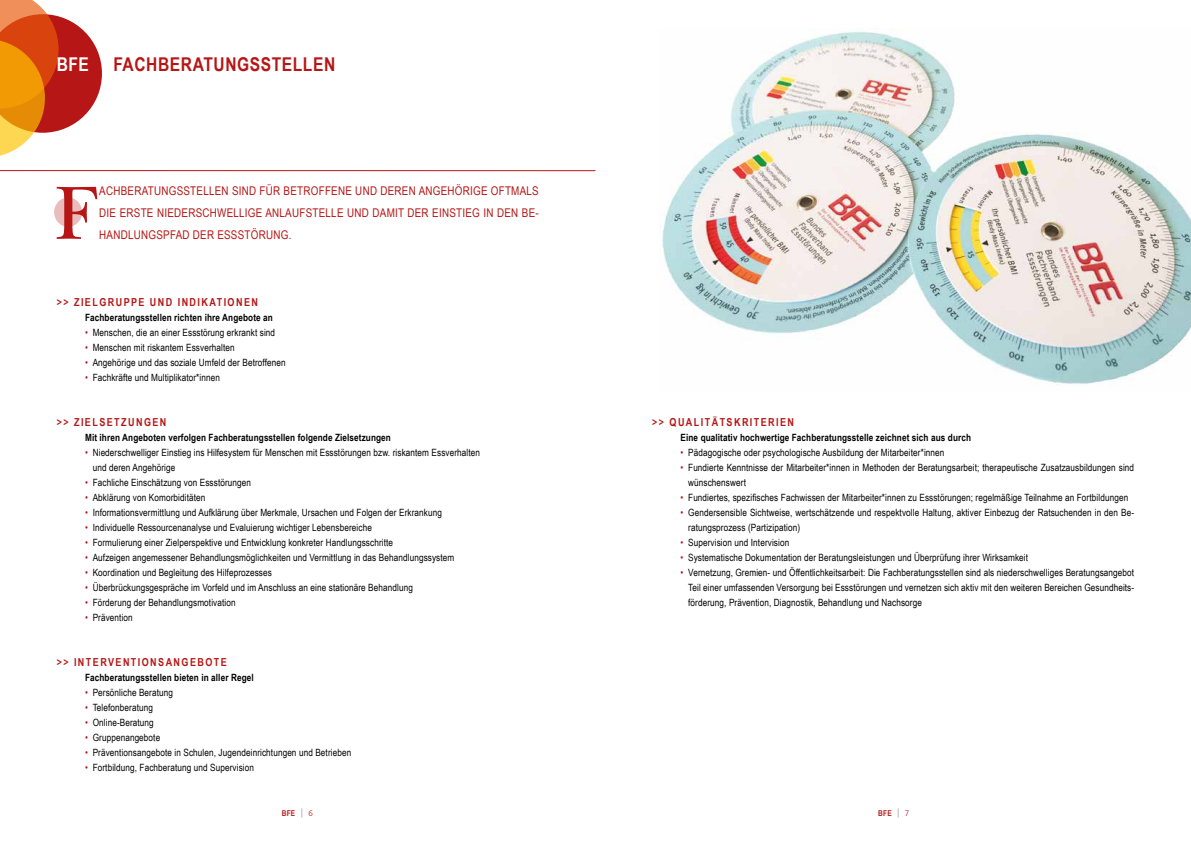
<style>
.page{position:relative;width:1191px;height:842px;background:#fff}
.page>*{position:absolute;margin:0;border:0;box-sizing:border-box;transform-origin:0 0}
.t1{font:78.7px "New Baskerville LT";color:#b61615}
.t2{font:700 19px "Arial Narrow";letter-spacing:.03em;color:#b61615}
.t3{font:700 19px "Arial Narrow";color:#fff}
.t4{font:12px/22px "Arial Narrow";letter-spacing:.02em;color:#b61615;text-align:justify}
.t5{font:700 11px "Arial Narrow";letter-spacing:.13em;color:#b61615}
.t6{font:10px/15px "Arial Narrow";letter-spacing:.01em;color:#000}
.t7{font:700 10px "Arial Narrow";letter-spacing:.01em;color:#000}
.t8{font:700 8px "Arial Narrow";letter-spacing:.03em;color:#b61615}
.s1{color:#b61615}
.s2{font-family:"Agfa Rotis Sans Serif";font-weight:400;font-size:9px;color:#706f6f}
.s3{font-family:"Frutiger LT Std";font-weight:300}
</style>
<div class="page">
<svg style="left:0;top:0;width:102px;height:156px"></svg>
<hr style="left:0;top:170px;width:595px;height:1px;background:#b61615">
<div style="left:54px;top:197px;width:28px;height:30px;background:#eabcbc;border-radius:50%"></div>
<img style="left:662px;top:31px;width:529px;height:353px">
<h2 class="t3" style="left:57px;top:49px;width:34px">BFE</h2>
<h2 class="t2" style="left:113px;top:49px;width:223px">FACHBERATUNGSSTELLEN</h2>
<h1 class="t1" style="left:55px;top:167px;width:44px">F</h1>
<p class="t4" style="left:99px;top:179px;width:441px">ACHBERATUNGSSTELLEN SIND FÜR BETROFFENE UND DEREN ANGEHÖRIGE OFTMALS DIE ERSTE NIEDERSCHWELLIGE ANLAUFSTELLE UND DAMIT DER EINSTIEG IN DEN BE-HANDLUNGSPFAD DER ESSSTÖRUNG.</p>
<p class="t5" style="left:57px;top:294px;width:203px">&gt;&gt; ZIELGRUPPE UND INDIKATIONEN</p>
<p class="t7" style="left:85px;top:310px;width:189px">Fachberatungsstellen richten ihre Angebote an</p>
<p class="t6" style="left:85px;top:325px;width:192px"><span class="s1">•</span> Menschen, die an einer Essstörung erkrankt sind</p>
<p class="t6" style="left:85px;top:340px;width:151px"><span class="s1">•</span> Menschen mit riskantem Essverhalten</p>
<p class="t6" style="left:85px;top:355px;width:202px"><span class="s1">•</span> Angehörige und das soziale Umfeld der Betroffenen</p>
<p class="t6" style="left:85px;top:370px;width:136px"><span class="s1">•</span> Fachkräfte und Multiplikator*innen</p>
<p class="t5" style="left:57px;top:414px;width:111px">&gt;&gt; ZIELSETZUNGEN</p>
<p class="t7" style="left:85px;top:430px;width:307px">Mit ihren Angeboten verfolgen Fachberatungsstellen folgende Zielsetzungen</p>
<p class="t6" style="left:93px;top:445px;width:389px;text-indent:-8px"><span class="s1">•</span> Niederschwelliger Einstieg ins Hilfesystem für Menschen mit Essstörungen bzw. riskantem Essverhalten und deren Angehörige</p>
<p class="t6" style="left:85px;top:475px;width:167px"><span class="s1">•</span> Fachliche Einschätzung von Essstörungen</p>
<p class="t6" style="left:85px;top:490px;width:122px"><span class="s1">•</span> Abklärung von Komorbiditäten</p>
<p class="t6" style="left:85px;top:505px;width:358px"><span class="s1">•</span> Informationsvermittlung und Aufklärung über Merkmale, Ursachen und Folgen der Erkrankung</p>
<p class="t6" style="left:85px;top:520px;width:288px"><span class="s1">•</span> Individuelle Ressourcenanalyse und Evaluierung wichtiger Lebensbereiche</p>
<p class="t6" style="left:85px;top:535px;width:309px"><span class="s1">•</span> Formulierung einer Zielperspektive und Entwicklung konkreter Handlungsschritte</p>
<p class="t6" style="left:85px;top:550px;width:371px"><span class="s1">•</span> Aufzeigen angemessener Behandlungsmöglichkeiten und Vermittlung in das Behandlungssystem</p>
<p class="t6" style="left:85px;top:565px;width:188px"><span class="s1">•</span> Koordination und Begleitung des Hilfeprozesses</p>
<p class="t6" style="left:85px;top:580px;width:329px"><span class="s1">•</span> Überbrückungsgespräche im Vorfeld und im Anschluss an eine stationäre Behandlung</p>
<p class="t6" style="left:85px;top:595px;width:152px"><span class="s1">•</span> Förderung der Behandlungsmotivation</p>
<p class="t6" style="left:85px;top:610px;width:49px"><span class="s1">•</span> Prävention</p>
<p class="t5" style="left:57px;top:654px;width:172px">&gt;&gt; INTERVENTIONSANGEBOTE</p>
<p class="t7" style="left:85px;top:670px;width:170px">Fachberatungsstellen bieten in aller Regel</p>
<p class="t6" style="left:85px;top:685px;width:89px"><span class="s1">•</span> Persönliche Beratung</p>
<p class="t6" style="left:85px;top:700px;width:69px"><span class="s1">•</span> Telefonberatung</p>
<p class="t6" style="left:85px;top:715px;width:70px"><span class="s1">•</span> Online-Beratung</p>
<p class="t6" style="left:85px;top:730px;width:77px"><span class="s1">•</span> Gruppenangebote</p>
<p class="t6" style="left:85px;top:745px;width:268px"><span class="s1">•</span> Präventionsangebote in Schulen, Jugendeinrichtungen und Betrieben</p>
<p class="t6" style="left:85px;top:760px;width:170px"><span class="s1">•</span> Fortbildung, Fachberatung und Supervision</p>
<p class="t5" style="left:652px;top:414px;width:143px">&gt;&gt; QUALITÄTSKRITERIEN</p>
<p class="t7" style="left:680px;top:430px;width:292px">Eine qualitativ hochwertige Fachberatungsstelle zeichnet sich aus durch</p>
<p class="t6" style="left:680px;top:445px;width:265px"><span class="s1">•</span> Pädagogische oder psychologische Ausbildung der Mitarbeiter*innen</p>
<p class="t6" style="left:688px;top:460px;width:447px;text-indent:-8px"><span class="s1">•</span> Fundierte Kenntnisse der Mitarbeiter*innen in Methoden der Beratungsarbeit; therapeutische Zusatzausbildungen sind wünschenswert</p>
<p class="t6" style="left:680px;top:490px;width:449px"><span class="s1">•</span> Fundiertes, spezifisches Fachwissen der Mitarbeiter*innen zu Essstörungen; regelmäßige Teilnahme an Fortbildungen</p>
<p class="t6" style="left:688px;top:505px;width:447px;text-indent:-8px"><span class="s1">•</span> Gendersensible Sichtweise, wertschätzende und respektvolle Haltung, aktiver Einbezug der Ratsuchenden in den Be&shy;ratungsprozess (Partizipation)</p>
<p class="t6" style="left:680px;top:535px;width:110px"><span class="s1">•</span> Supervision und Intervision</p>
<p class="t6" style="left:680px;top:550px;width:349px"><span class="s1">•</span> Systematische Dokumentation der Beratungsleistungen und Überprüfung ihrer Wirksamkeit</p>
<p class="t6" style="left:688px;top:565px;width:447px;text-align:justify;text-indent:-8px"><span class="s1">•</span> Vernetzung, Gremien- und Öffentlichkeitsarbeit: Die Fachberatungsstellen sind als niederschwelliges Beratungsangebot Teil einer umfassenden Versorgung bei Essstörungen und vernetzen sich aktiv mit den weiteren Bereichen Gesundheits&shy;förderung, Prävention, Diagnostik, Behandlung und Nachsorge</p>
<p class="t8" style="left:282px;top:807px;width:33px">BFE <span class="s2">|</span> <span class="s3">6</span></p>
<p class="t8" style="left:878px;top:807px;width:33px">BFE <span class="s2">|</span> <span class="s3">7</span></p>
</div>
